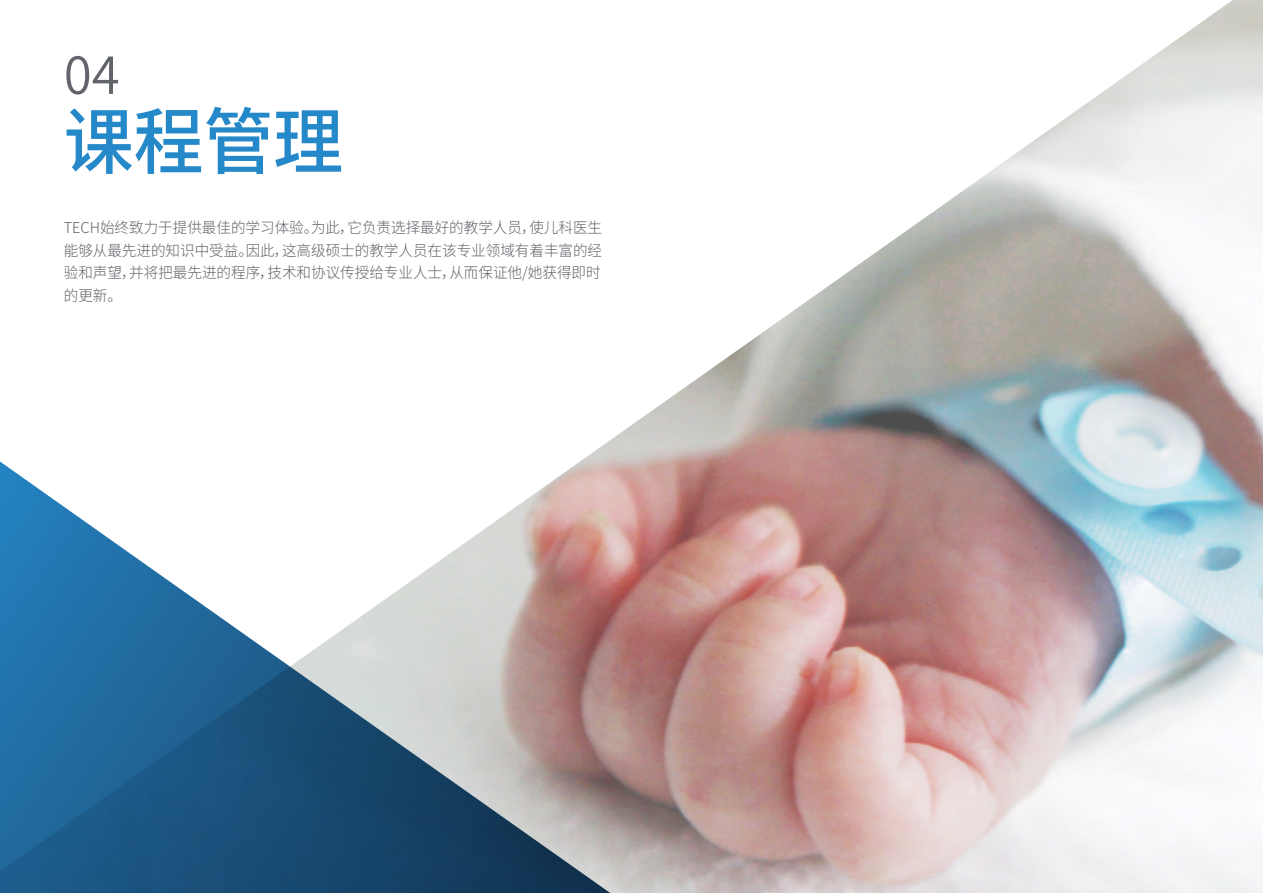
<style>
.page{position:relative;width:1263px;height:893px;background:#fff}
.page>*{position:absolute;margin:0;border:0;box-sizing:border-box;transform-origin:0 0}
.t1{font:500 72px "Source Han Sans CN";color:#2488c9}
.t2{font:52.5px "Source Han Sans CN";color:#61646a}
.t3{font:300 15px/22.5px "Source Han Sans CN";color:#61646a;text-align:justify}
</style>
<div class="page">
<img style="left:602px;top:0;width:661px;height:893px">
<svg style="left:0;top:446px;width:640px;height:447px"></svg>
<h2 class="t2" style="left:64px;top:45px;width:57px">04</h2>
<h1 class="t1" style="left:64px;top:101px;width:281px">课程管理</h1>
<p class="t3" style="left:64px;top:217px;width:540px">TECH始终致力于提供最佳的学习体验。为此，它负责选择最好的教学人员，使儿科医生能够从最先进的知识中受益。因此，这高级硕士的教学人员在该专业领域有着丰富的经验和声望，并将把最先进的程序，技术和协议传授给专业人士，从而保证他/她获得即时的更新。</p>
</div>
